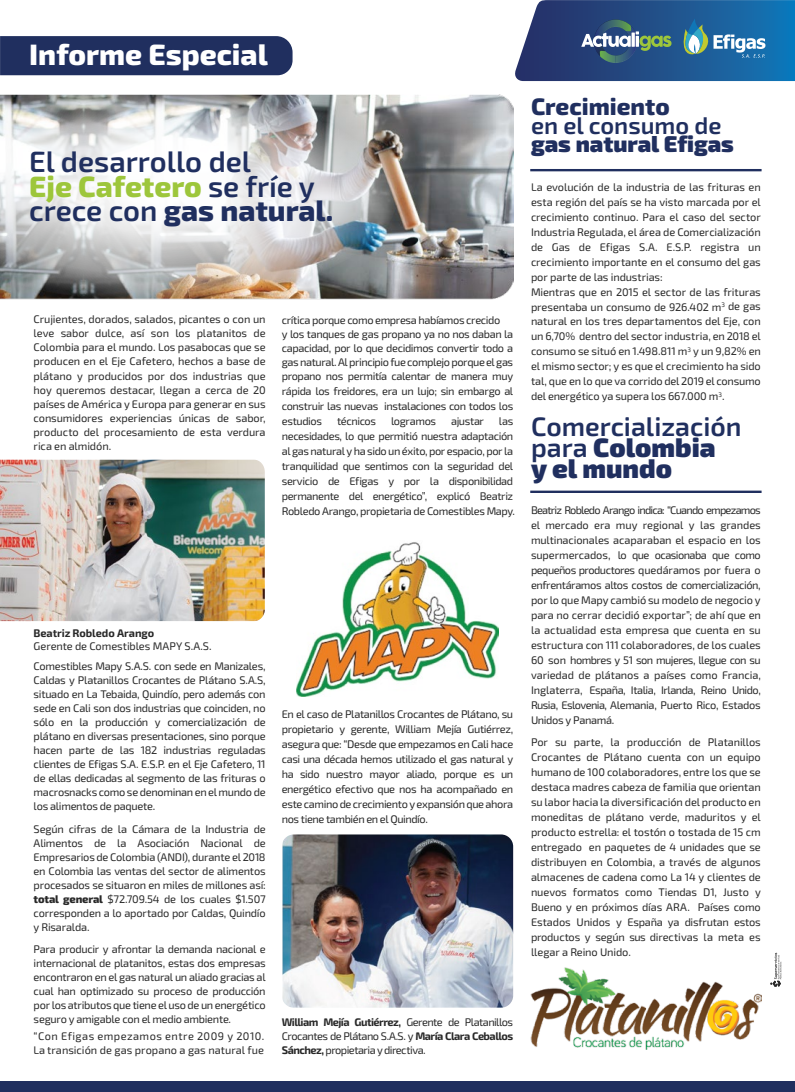
<style>
.page{position:relative;width:795px;height:1092px;background:#fff}
.page>*{position:absolute;margin:0;border:0;box-sizing:border-box;transform-origin:0 0}
.t1{font:800 29.5px "Exo 2";color:#fff}
.t2{font:600 29.4px/24.4px "Exo 2";color:#202f5f}
.t3{font:600 26.7px/21px "Exo 2";color:#202f5f}
.t4{font:600 23.9px "Exo 2";color:#202f5f}
.t5{font:800 23.9px "Exo 2";color:#202f5f}
.t6{font:900 22.9px "Exo 2";color:#202f5f}
.t7{font:11px/15px "Exo 2";letter-spacing:-.02em;color:#282828;text-align:justify}
.t8{font:11px/14px "Exo 2";letter-spacing:.015em;color:#282828}
.t9{font:700 11px "Exo 2";letter-spacing:-.01em;color:#282828}
.t10{font:11px "Exo 2";letter-spacing:-.04em;color:#282828}
.s1{font-weight:800;color:#9dc63b}
.s2{font-weight:800}
.s3{font-weight:700}
.s4{font-weight:900}
</style>
<div class="page">
<div style="left:0;top:36px;width:292px;height:39px;background:#202f5f"></div>
<img style="left:296px;top:542px;width:203px;height:154px">
<img style="left:397px;top:94px;width:116px;height:206px">
<img style="left:0;top:94px;width:397px;height:206px">
<img style="left:0;top:459px;width:265px;height:162px">
<hr style="left:530px;top:169px;width:231px;height:2px;background:#202f5f">
<div style="left:530px;top:490px;width:231px;height:3px;background:#202f5f;border:2px solid #202f5f"></div>
<div style="left:0;top:1081px;width:794px;height:10px;background:#202f5f"></div>
<img style="left:530px;top:967px;width:231px;height:82px">
<svg style="left:515px;top:0;width:279px;height:81px;background:#356494"></svg>
<img style="left:282px;top:834px;width:231px;height:173px">
<svg style="left:770px;top:952px;width:11px;height:34px"></svg>
<h1 class="t1" style="left:29px;top:37px;width:240px">Informe Especial</h1>
<h2 class="t2" style="left:29px;top:150px;width:305px">El desarrollo del<br><span class="s1">Eje Cafetero</span> se fríe y crece con <span class="s2">gas natural.</span></h2>
<p class="t7" style="left:34px;top:313px;width:233px;line-height:14px">Crujientes, dorados, salados, picantes o con un leve sabor dulce, así son los platanitos de Colombia para el mundo. Los pasabocas que se producen en el Eje Cafetero, hechos a base de plátano y producidos por dos industrias que hoy queremos destacar, llegan a cerca de 20 países de América y Europa para generar en sus consumidores experiencias únicas de sabor, producto del procesamiento de esta verdura rica en almidón.</p>
<p class="t7" style="left:282px;top:313px;width:233px;line-height:14px;text-align:left">crítica porque como empresa habíamos crecido<br>y los tanques de gas propano ya no nos daban la capacidad, por lo que decidimos convertir todo a gas natural. Al principio fue complejo porque el gas propano nos permitía calentar de manera muy</p>
<p class="t7" style="left:282px;top:383px;width:233px">rápida los freidores, era un lujo; sin embargo al construir las nuevas instalaciones con todos los estudios</p>
<p class="t7" style="left:337px;top:413px;width:41px">técnicos</p>
<p class="t7" style="left:391px;top:413px;width:47px">logramos</p>
<p class="t10" style="left:451px;top:414px;width:34px">ajustar</p>
<p class="t7" style="left:282px;top:413px;width:235px;text-align:left;text-indent:217px">las necesidades, lo que permitió nuestra adaptación al gas natural y ha sido un éxito, por espacio, por la tranquilidad que sentimos con la seguridad del servicio de Efigas y por la disponibilidad permanente del energético”, explicó Beatriz Robledo Arango, propietaria de Comestibles Mapy.</p>
<p class="t9" style="left:34px;top:626px;width:122px">Beatriz Robledo Arango</p>
<p class="t7" style="left:34px;top:636px;width:233px;line-height:20px">Gerente de Comestibles MAPY S.A.S.<br>Comestibles Mapy S.A.S. con sede en Manizales,</p>
<p class="t7" style="left:34px;top:673px;width:233px;line-height:14px">Caldas y Platanillos Crocantes de Plátano S.A.S, situado en La Tebaida, Quindío, pero además con sede en Cali son dos industrias que coinciden, no sólo en la producción y comercialización de plátano en diversas presentaciones, sino porque hacen parte de las 182 industrias reguladas clientes de Efigas S.A. E.S.P. en el Eje Cafetero, 11 de ellas dedicadas al segmento de las frituras o macrosnacks como se denominan en el mundo de los alimentos de paquete.</p>
<p class="t7" style="left:34px;top:822px;width:233px;line-height:14px">Según cifras de la Cámara de la Industria de Alimentos de la Asociación Nacional de Empresarios de Colombia (ANDI), durante el 2018 en Colombia las ventas del sector de alimentos procesados se situaron en miles de millones así: <span class="s2">total general</span> $72.709.54 de los cuales $1.507 corresponden a lo aportado por Caldas, Quindío y Risaralda.</p>
<p class="t7" style="left:34px;top:942px;width:233px;line-height:14px">Para producir y afrontar la demanda nacional e internacional de platanitos, estas dos empresas encontraron en el gas natural un aliado gracias al cual han optimizado su proceso de producción por los atributos que tiene el uso de un energético seguro y amigable con el medio ambiente.</p>
<p class="t8" style="left:34px;top:1029px;width:232px">“Con Efigas empezamos entre 2009 y 2010.<br>La transición de gas propano a gas natural fue</p>
<p class="t7" style="left:282px;top:706px;width:233px">En el caso de Platanillos Crocantes de Plátano, su propietario y gerente, William Mejía Gutiérrez, asegura que: “Desde que empezamos en Cali hace casi una década hemos utilizado el gas natural y ha sido nuestro mayor aliado, porque es un energético efectivo que nos ha acompañado en este camino de crecimiento y expansión que ahora nos tiene también en el Quindío.</p>
<p class="t7" style="left:282px;top:1015px;width:233px;line-height:14px"><span class="s3">William Mejía Gutiérrez,</span> Gerente de Platanillos Crocantes de Plátano S.A.S. y <span class="s3">María Clara Ceballos Sánchez,</span> propietaria y directiva.</p>
<h3 class="t5" style="left:531px;top:92px;width:140px">Crecimiento</h3>
<h3 class="t4" style="left:531px;top:111px;width:192px">en el consumo de</h3>
<h3 class="t6" style="left:531px;top:130px;width:204px">gas natural Efigas</h3>
<p class="t7" style="left:531px;top:179px;width:231px;text-align:left">La evolución de la industria de las frituras en esta región del país se ha visto marcada por el crecimiento continuo. Para el caso del sector Industria Regulada, el área de Comercialización de Gas de Efigas S.A. E.S.P. registra un crecimiento importante en el consumo del gas por parte de las industrias:<br>Mientras que en 2015 el sector de las frituras presentaba un consumo de 926.402 m<sup>3</sup> de gas natural en los tres departamentos del Eje, con un 6,70% dentro del sector industria, en 2018 el consumo se situó en 1.498.811 m<sup>3</sup> y un 9,82% en el mismo sector; y es que el crecimiento ha sido tal, que en lo que va corrido del 2019 el consumo del energético ya supera los 667.000 m<sup>3</sup>.</p>
<h3 class="t3" style="left:531px;top:416px;width:212px">Comercialización para <span class="s4">Colombia<br>y el mundo</span></h3>
<p class="t7" style="left:531px;top:502px;width:231px">Beatriz Robledo Arango indica: “Cuando empezamos el mercado era muy regional y las grandes multinacionales acaparaban el espacio en los supermercados, lo que ocasionaba que como pequeños productores quedáramos por fuera o enfrentáramos altos costos de comercialización, por lo que Mapy cambió su modelo de negocio y para no cerrar decidió exportar”; de ahí que en la actualidad esta empresa que cuenta en su estructura con 111 colaboradores, de los cuales 60 son hombres y 51 son mujeres, llegue con su variedad de plátanos a países como Francia, Inglaterra, España, Italia, Irlanda, Reino Unido, Rusia, Eslovenia, Alemania, Puerto Rico, Estados Unidos y Panamá.</p>
<p class="t7" style="left:531px;top:734px;width:231px">Por su parte, la producción de Platanillos Crocantes de Plátano cuenta con un equipo humano de 100 colaboradores, entre los que se destaca madres cabeza de familia que orientan su labor hacia la diversificación del producto en moneditas de plátano verde, maduritos y el producto estrella: el tostón o tostada de 15 cm entregado en paquetes de 4 unidades que se distribuyen en Colombia, a través de algunos almacenes de cadena como La 14 y clientes de nuevos formatos como Tiendas D1, Justo y Bueno y en próximos días ARA. Países como Estados Unidos y España ya disfrutan estos productos y según sus directivas la meta es llegar a Reino Unido.</p>
</div>
